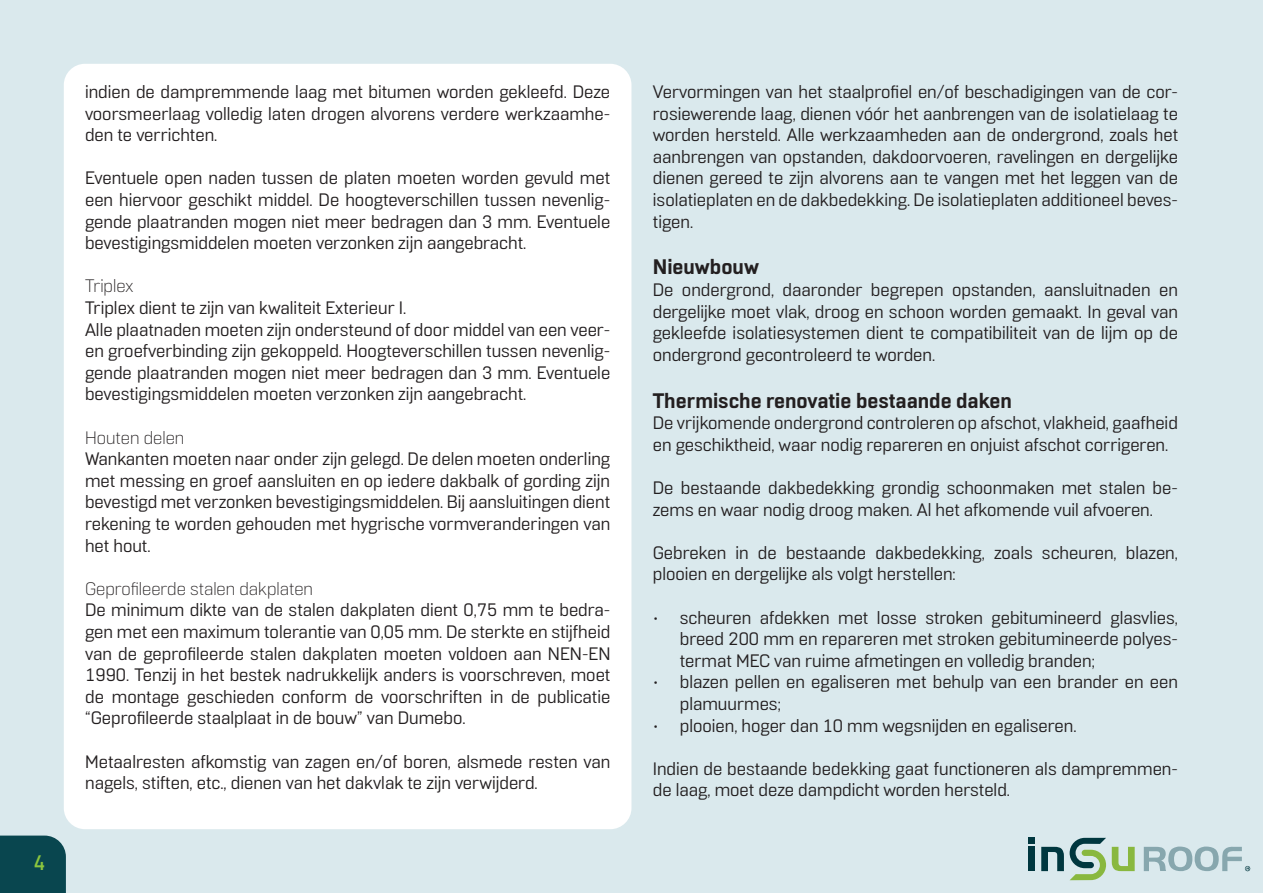
<style>
.page{position:relative;width:1263px;height:893px;background:#dae9ed}
.page>*{position:absolute;margin:0;border:0;box-sizing:border-box;transform-origin:0 0}
.t1{font:700 21px "Normative Pro";color:#231f20}
.t2{font:500 21px "Normative Pro";color:#8bc63e}
.t3{font:18px/21.6px "Normative Pro";color:#231f20;text-align:justify}
.t4{font:300 18px "Normative Pro";color:#231f20}
</style>
<div class="page">
<div style="left:64px;top:64px;width:567px;height:765px;background:#fff;border-radius:21px"></div>
<div style="left:0;top:836px;width:66px;height:57px;background:#09464f"></div>
<svg style="left:1112px;top:847px;width:23px;height:24px"></svg>
<svg style="left:1041px;top:838px;width:65px;height:42px"></svg>
<div style="left:1028px;top:838px;width:7px;height:6px;background:#00373f"></div>
<div style="left:1028px;top:847px;width:7px;height:24px;background:#00373f"></div>
<svg style="left:1144px;top:846px;width:106px;height:25px"></svg>
<p class="t2" style="left:34px;top:850px;width:14px">4</p>
<p class="t3" style="left:85px;top:81px;width:527px">indien de dampremmende laag met bitumen worden gekleefd. Deze voorsmeerlaag volledig laten drogen alvorens verdere werkzaamhe&shy;den te verrichten.</p>
<p class="t3" style="left:85px;top:167px;width:527px">Eventuele open naden tussen de platen moeten worden gevuld met een hiervoor geschikt middel. De hoogteverschillen tussen nevenlig&shy;gende plaatranden mogen niet meer bedragen dan 3 mm. Eventuele bevestigingsmiddelen moeten verzonken zijn aangebracht.</p>
<p class="t4" style="left:85px;top:276px;width:50px">Triplex</p>
<p class="t3" style="left:85px;top:297px;width:527px;text-align:left">Triplex dient te zijn van kwaliteit Exterieur I.<br>Alle plaatnaden moeten zijn ondersteund of door middel van een veer&shy;en groefverbinding zijn gekoppeld. Hoogteverschillen tussen nevenlig&shy;gende plaatranden mogen niet meer bedragen dan 3 mm. Eventuele bevestigingsmiddelen moeten verzonken zijn aangebracht.</p>
<p class="t4" style="left:85px;top:428px;width:101px">Houten delen</p>
<p class="t3" style="left:85px;top:448px;width:527px">Wankanten moeten naar onder zijn gelegd. De delen moeten onderling met messing en groef aansluiten en op iedere dakbalk of gording zijn bevestigd met verzonken bevestigingsmiddelen. Bij aansluitingen dient rekening te worden gehouden met hygrische vormveranderingen van het hout.</p>
<p class="t4" style="left:85px;top:579px;width:229px">Geprofileerde stalen dakplaten</p>
<p class="t3" style="left:85px;top:599px;width:527px">De minimum dikte van de stalen dakplaten dient 0,75 mm te bedra&shy;gen met een maximum tolerantie van 0,05 mm. De sterkte en stijfheid van de geprofileerde stalen dakplaten moeten voldoen aan NEN-EN 1990. Tenzij in het bestek nadrukkelijk anders is voorschreven, moet de montage geschieden conform de voorschriften in de publicatie “Geprofileerde staalplaat in de bouw” van Dumebo.</p>
<p class="t3" style="left:85px;top:751px;width:527px">Metaalresten afkomstig van zagen en/of boren, alsmede resten van nagels, stiften, etc., dienen van het dakvlak te zijn verwijderd.</p>
<p class="t3" style="left:653px;top:81px;width:527px">Vervormingen van het staalprofiel en/of beschadigingen van de cor&shy;rosiewerende laag, dienen vóór het aanbrengen van de isolatielaag te worden hersteld. Alle werkzaamheden aan de ondergrond, zoals het aanbrengen van opstanden, dakdoorvoeren, ravelingen en dergelijke dienen gereed te zijn alvorens aan te vangen met het leggen van de isolatieplaten en de dakbedekking. De isolatieplaten additioneel beves&shy;tigen.</p>
<p class="t1" style="left:653px;top:254px;width:108px">Nieuwbouw</p>
<p class="t3" style="left:653px;top:279px;width:527px">De ondergrond, daaronder begrepen opstanden, aansluitnaden en dergelijke moet vlak, droog en schoon worden gemaakt. In geval van gekleefde isolatiesystemen dient te compatibiliteit van de lijm op de ondergrond gecontroleerd te worden.</p>
<p class="t1" style="left:653px;top:388px;width:361px">Thermische renovatie bestaande daken</p>
<p class="t3" style="left:653px;top:412px;width:527px">De vrijkomende ondergrond controleren op afschot, vlakheid, gaafheid en geschiktheid, waar nodig repareren en onjuist afschot corrigeren.</p>
<p class="t3" style="left:653px;top:477px;width:527px">De bestaande dakbedekking grondig schoonmaken met stalen be&shy;zems en waar nodig droog maken. Al het afkomende vuil afvoeren.</p>
<p class="t3" style="left:653px;top:542px;width:527px">Gebreken in de bestaande dakbedekking, zoals scheuren, blazen, plooien en dergelijke als volgt herstellen:</p>
<p class="t3" style="left:680px;top:607px;width:500px;text-indent:-27px">• scheuren afdekken met losse stroken gebitumineerd glasvlies, breed 200 mm en repareren met stroken gebitumineerde polyes&shy;termat MEC van ruime afmetingen en volledig branden;</p>
<p class="t3" style="left:680px;top:671px;width:500px;text-indent:-27px">• blazen pellen en egaliseren met behulp van een brander en een plamuurmes;</p>
<p class="t3" style="left:653px;top:715px;width:425px">• plooien, hoger dan 10 mm wegsnijden en egaliseren.</p>
<p class="t3" style="left:653px;top:758px;width:527px">Indien de bestaande bedekking gaat functioneren als dampremmen&shy;de laag, moet deze dampdicht worden hersteld.</p>
</div>
